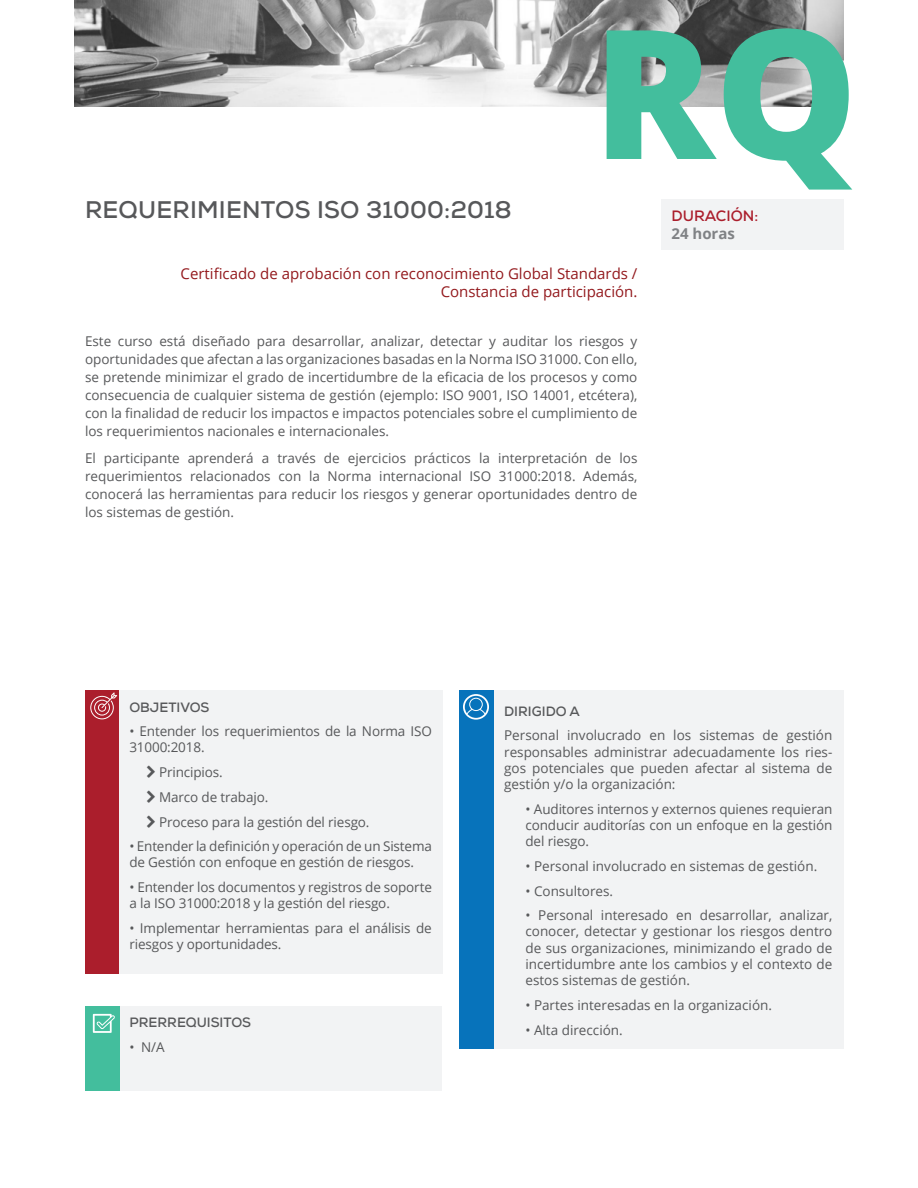
<style>
.page{position:relative;width:918px;height:1188px;background:#fff}
.page>*{position:absolute;margin:0;border:0;box-sizing:border-box;transform-origin:0 0}
.t1{font:800 180px "Open Sans";color:#43be9d}
.t2{font:700 24px "Nexa";letter-spacing:.01em;color:#57585a}
.t3{font:15px/18px "Open Sans";color:#93191d;text-align:right}
.Secciones{font:700 15px "Nexa";color:#ab1e2c}
.Secciones-2{font:700 15px "Open Sans";color:#808285}
.t4{font:13.5px/16.2px "Open Sans";letter-spacing:-.01em;color:#57585a;text-align:justify}
.t5{font:700 13.5px "Nexa";color:#57585a}
</style>
<div class="page">
<div style="left:661px;top:199px;width:183px;height:51px;background:#f2f3f4"></div>
<img style="left:74px;top:0;width:770px;height:106px">
<div style="left:85px;top:691px;width:34px;height:283px;background:#ab1e2c"></div>
<div style="left:119px;top:691px;width:323px;height:283px;background:#f2f3f4"></div>
<svg style="left:90px;top:692px;width:27px;height:27px"></svg>
<div style="left:493px;top:690px;width:351px;height:358px;background:#f2f3f4"></div>
<div style="left:119px;top:1006px;width:323px;height:84px;background:#f2f3f4"></div>
<div style="left:459px;top:690px;width:34px;height:358px;background:#0773bb"></div>
<div style="left:85px;top:1006px;width:34px;height:84px;background:#43be9d"></div>
<svg style="left:463px;top:694px;width:26px;height:26px"></svg>
<svg style="left:93px;top:1014px;width:22px;height:19px"></svg>
<p class="t2" style="left:85px;top:194px;width:428px">REQUERIMIENTOS ISO 31000:2018</p>
<h1 class="t1" style="left:593px;top:-43px;width:267px">RQ</h1>
<p class="Secciones" style="left:671px;top:207px;width:88px">DURACIÓN:</p>
<p class="Secciones-2" style="left:671px;top:223px;width:65px">24 horas</p>
<p class="t3" style="left:181px;top:265px;width:458px">Certificado de aprobación con reconocimiento Global Standards /<br>Constancia de participación.</p>
<p class="t4" style="left:85px;top:332px;width:554px;line-height:18px">Este curso está diseñado para desarrollar, analizar, detectar y auditar los riesgos y oportunidades que afectan a las organizaciones basadas en la Norma ISO 31000. Con ello, se pretende minimizar el grado de incertidumbre de la eficacia de los procesos y como consecuencia de cualquier sistema de gestión (ejemplo: ISO 9001, ISO 14001, etcétera), con la finalidad de reducir los impactos e impactos potenciales sobre el cumplimiento de los requerimientos nacionales e internacionales.</p>
<p class="t4" style="left:85px;top:448px;width:554px;line-height:18px">El participante aprenderá a través de ejercicios prácticos la interpretación de los requerimientos relacionados con la Norma internacional ISO 31000:2018. Además, conocerá las herramientas para reducir los riesgos y generar oportunidades dentro de los sistemas de gestión.</p>
<p class="t5" style="left:129px;top:698px;width:82px">OBJETIVOS</p>
<p class="t4" style="left:129px;top:723px;width:304px">• Entender los requerimientos de la Norma ISO<br>31000:2018.</p>
<p class="t4" style="left:159px;top:764px;width:65px">Principios.</p>
<p class="t4" style="left:159px;top:789px;width:111px">Marco de trabajo.</p>
<p class="t4" style="left:159px;top:813px;width:212px">Proceso para la gestión del riesgo.</p>
<p class="t4" style="left:129px;top:838px;width:304px">• Entender la definición y operación de un Sistema de Gestión con enfoque en gestión de riesgos.</p>
<p class="t4" style="left:129px;top:879px;width:304px">• Entender los documentos y registros de soporte a la ISO 31000:2018 y la gestión del riesgo.</p>
<p class="t4" style="left:129px;top:920px;width:304px">• Implementar herramientas para el análisis de riesgos y oportunidades.</p>
<p class="t5" style="left:130px;top:1014px;width:123px">PRERREQUISITOS</p>
<p class="t4" style="left:130px;top:1038px;width:37px">• N/A</p>
<p class="t5" style="left:504px;top:702px;width:77px">DIRIGIDO A</p>
<p class="t4" style="left:504px;top:727px;width:330px">Personal involucrado en los sistemas de gestión responsables administrar adecuadamente los ries&shy;gos potenciales que pueden afectar al sistema de gestión y/o la organización:</p>
<p class="t4" style="left:525px;top:800px;width:309px">• Auditores internos y externos quienes requieran conducir auditorías con un enfoque en la gestión del riesgo.</p>
<p class="t4" style="left:525px;top:858px;width:293px">• Personal involucrado en sistemas de gestión.</p>
<p class="t4" style="left:525px;top:882px;width:89px">• Consultores.</p>
<p class="t4" style="left:525px;top:907px;width:308px">• Personal interesado en desarrollar, analizar, conocer, detectar y gestionar los riesgos dentro de sus organizaciones, minimizando el grado de incertidumbre ante los cambios y el contexto de estos sistemas de gestión.</p>
<p class="t4" style="left:525px;top:996px;width:248px">• Partes interesadas en la organización.</p>
<p class="t4" style="left:525px;top:1021px;width:99px">• Alta dirección.</p>
</div>
